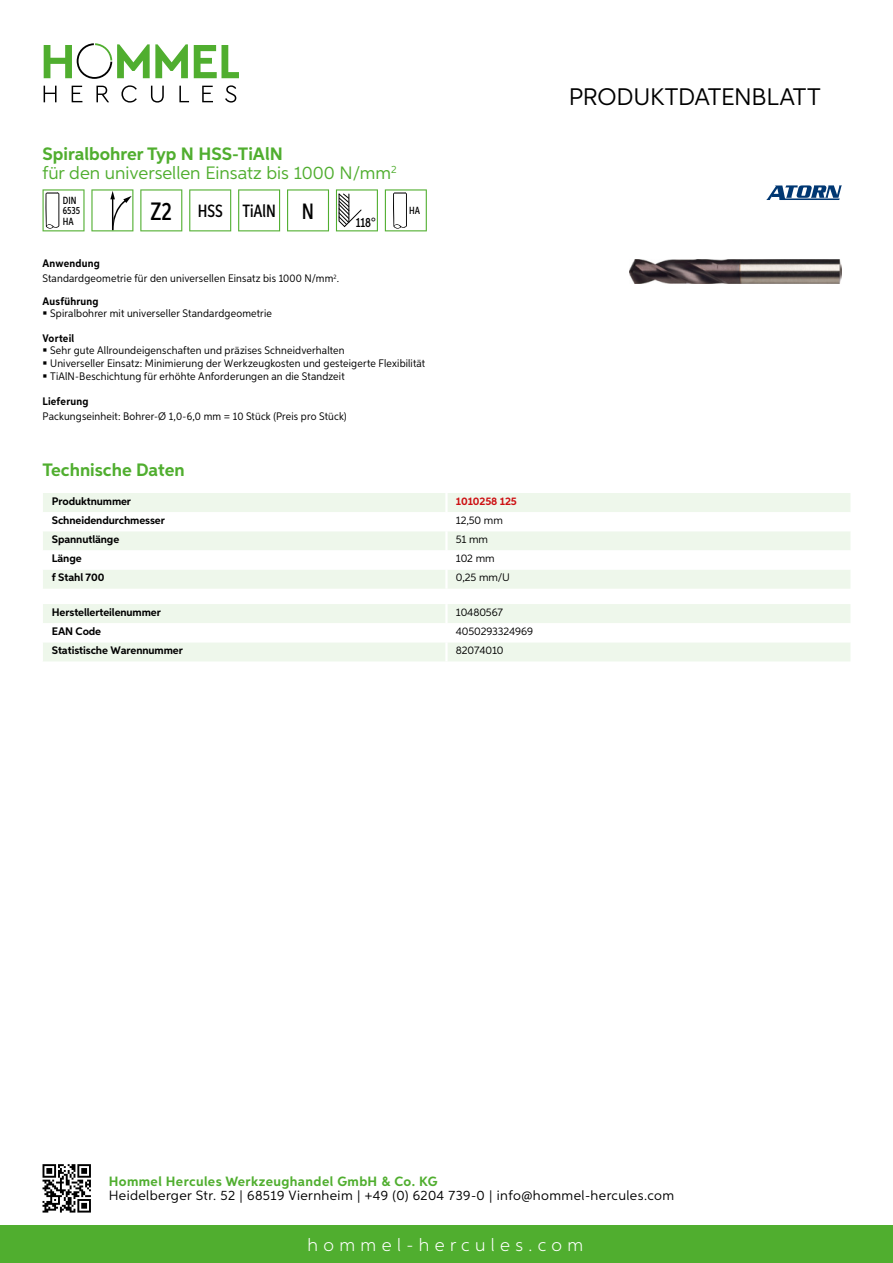
<style>
.page{position:relative;width:893px;height:1263px;background:#fff}
.page>*{position:absolute;margin:0;border:0;box-sizing:border-box;transform-origin:0 0}
.t1{font:24px "Aspira";letter-spacing:-.01em;color:#000}
.t2{font:18px/19.8px "Aspira";color:#50ae2f}
.t3{font:300 18px "Aspira";letter-spacing:.3em;color:#fff}
.t4{font:700 18px "Aspira";color:#50ae2f}
.t5{font:500 17.85px "Aspira XX Nar";color:#000}
.t6{font:13.5px "Aspira";letter-spacing:.03em;color:#000}
.t7{font:700 13.5px "Aspira";letter-spacing:.03em;color:#50ae2f}
.t8{font:500 13.35px "Aspira XX Nar";color:#000}
.t9{font:10.95px/12.8px "Aspira Nar";letter-spacing:.015em;color:#000}
.t10{font:700 10.95px "Aspira";letter-spacing:-.01em;color:#000}
.t11{font:10.95px "Aspira";letter-spacing:-.01em;color:#000}
.t12{font:700 10.95px "Aspira Nar";letter-spacing:.02em;color:#000}
.t13{font:700 10.95px "Aspira";letter-spacing:-.01em;color:#cd1013}
.t14{font:500 10.35px/10.4px "Aspira XX Nar";color:#000}
.s1{font-weight:700}
.s2{font-size:25.2px}
.s3{font-size:22.2px}
</style>
<div class="page">
<div style="left:0;top:1226px;width:893px;height:37px;background:#50ae2f"></div>
<svg style="left:43px;top:1164px;width:48px;height:48px"></svg>
<svg style="left:194px;top:45px;width:45px;height:33px"></svg>
<svg style="left:44px;top:43px;width:144px;height:36px"></svg>
<svg style="left:44px;top:86px;width:13px;height:16px"></svg>
<svg style="left:72px;top:86px;width:10px;height:16px"></svg>
<svg style="left:96px;top:86px;width:13px;height:16px"></svg>
<svg style="left:121px;top:85px;width:16px;height:18px"></svg>
<svg style="left:151px;top:86px;width:13px;height:17px"></svg>
<svg style="left:179px;top:86px;width:10px;height:16px"></svg>
<svg style="left:202px;top:86px;width:11px;height:16px"></svg>
<svg style="left:225px;top:85px;width:11px;height:18px"></svg>
<div style="left:43px;top:493px;width:807px;height:96px;background:#eef7eb"></div>
<svg style="left:43px;top:512px;width:807px;height:57px"></svg>
<hr style="left:445px;top:493px;width:3px;height:19px;background:#fff">
<hr style="left:445px;top:512px;width:3px;height:19px;background:#fff">
<hr style="left:445px;top:531px;width:3px;height:19px;background:#fff">
<hr style="left:445px;top:550px;width:3px;height:19px;background:#fff">
<hr style="left:445px;top:569px;width:3px;height:20px;background:#fff">
<svg style="left:43px;top:604px;width:807px;height:57px"></svg>
<hr style="left:445px;top:642px;width:3px;height:19px;background:#fff">
<svg style="left:43px;top:189px;width:42px;height:42px"></svg>
<svg style="left:91px;top:189px;width:42px;height:42px"></svg>
<svg style="left:140px;top:189px;width:42px;height:42px"></svg>
<svg style="left:189px;top:189px;width:42px;height:42px"></svg>
<svg style="left:238px;top:189px;width:42px;height:42px"></svg>
<svg style="left:287px;top:189px;width:42px;height:42px"></svg>
<svg style="left:336px;top:189px;width:42px;height:42px"></svg>
<svg style="left:385px;top:189px;width:42px;height:42px"></svg>
<img style="left:629px;top:259px;width:213px;height:24px">
<svg style="left:766px;top:185px;width:76px;height:15px"></svg>
<h2 class="t2" style="left:43px;top:143px;width:356px"><span class="s1">Spiralbohrer Typ N HSS-TiAlN<br></span>für den universellen Einsatz bis 1000 N/mm<sup>2</sup></h2>
<p class="t14" style="left:63px;top:195px;width:19px">DIN<br>6535<br>HA</p>
<h3 class="t5" style="left:151px;top:200px;width:165px"><span class="s2">Z2</span> HSS TiAlN <span class="s3">N</span></h3>
<p class="t8" style="left:356px;top:215px;width:21px">118°</p>
<p class="t14" style="left:409px;top:205px;width:12px">HA</p>
<p class="t9" style="left:43px;top:256px;width:298px;line-height:15.1px"><span class="s1">Anwendung<br></span>Standardgeometrie für den universellen Einsatz bis 1000 N/mm<sup>2</sup>.</p>
<p class="t12" style="left:43px;top:294px;width:58px">Ausführung</p>
<p class="t9" style="left:50px;top:307px;width:223px">Spiralbohrer mit universeller Standardgeometrie</p>
<p class="t12" style="left:43px;top:331px;width:33px">Vorteil</p>
<p class="t9" style="left:50px;top:344px;width:377px">Sehr gute Allroundeigenschaften und präzises Schneidverhalten<br>Universeller Einsatz: Minimierung der Werkzeugkosten und gesteigerte Flexibilität<br>TiAlN-Beschichtung für erhöhte Anforderungen an die Standzeit</p>
<p class="t12" style="left:43px;top:395px;width:47px">Lieferung</p>
<p class="t9" style="left:43px;top:410px;width:306px">Packungseinheit: Bohrer-Ø 1,0-6,0 mm = 10 Stück (Preis pro Stück)</p>
<h2 class="t4" style="left:43px;top:459px;width:144px">Technische Daten</h2>
<p class="t10" style="left:52px;top:494px;width:81px">Produktnummer</p>
<p class="t13" style="left:456px;top:494px;width:63px">1010258 125</p>
<p class="t10" style="left:52px;top:514px;width:115px">Schneidendurchmesser</p>
<p class="t11" style="left:456px;top:514px;width:49px">12,50 mm</p>
<p class="t10" style="left:52px;top:533px;width:69px">Spannutlänge</p>
<p class="t11" style="left:456px;top:533px;width:34px">51 mm</p>
<p class="t10" style="left:52px;top:552px;width:31px">Länge</p>
<p class="t11" style="left:456px;top:552px;width:40px">102 mm</p>
<p class="t10" style="left:52px;top:571px;width:54px">f Stahl 700</p>
<p class="t11" style="left:456px;top:571px;width:54px">0,25 mm/U</p>
<p class="t10" style="left:52px;top:605px;width:111px">Herstellerteilenummer</p>
<p class="t11" style="left:456px;top:606px;width:49px">10480567</p>
<p class="t10" style="left:52px;top:625px;width:51px">EAN Code</p>
<p class="t11" style="left:456px;top:625px;width:79px">4050293324969</p>
<p class="t10" style="left:52px;top:644px;width:132px">Statistische Warennummer</p>
<p class="t11" style="left:456px;top:644px;width:49px">82074010</p>
<h1 class="t1" style="left:569px;top:82px;width:253px">Produktdatenblatt</h1>
<p class="t7" style="left:109px;top:1172px;width:330px">Hommel Hercules Werkzeughandel GmbH &amp; Co. KG</p>
<p class="t6" style="left:109px;top:1187px;width:567px">Heidelberger Str. 52 | 68519 Viernheim | +49 (0) 6204 739-0 | info@hommel-hercules.com</p>
<h2 class="t3" style="left:307px;top:1234px;width:277px">hommel-hercules.com</h2>
</div>
